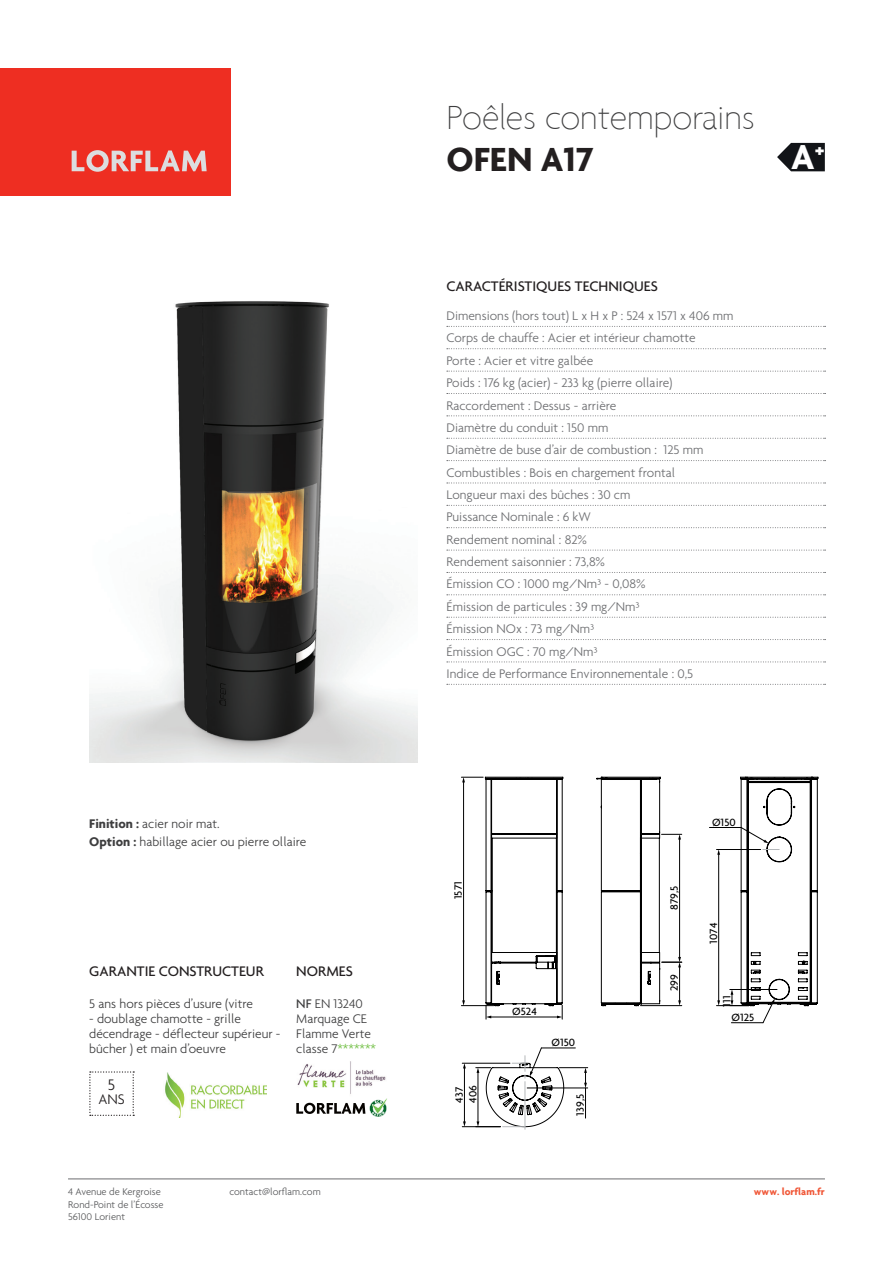
<style>
.page{position:relative;width:893px;height:1263px;background:#fff}
.page>*{position:absolute;margin:0;border:0;box-sizing:border-box;transform-origin:0 0}
.t1{font:700 37.35px "Agenda";color:#fff}
.t2{font:100 36px "Agenda";color:#3e3e3f}
.t3{font:700 36px "Agenda";color:#231f20}
.t4{font:300 16.5px "Agenda";color:#231f20}
.t5{font:500 15px "Agenda";color:#231f20}
.t6{font:300 15px "Agenda";color:#231f20}
.t7{font:300 13.5px/22.4px "Agenda";color:#6c6d70}
.t8{font:300 13.5px/15px "Agenda";color:#3e3e3f}
.t9{font:500 11.4px "Agenda";color:#000}
.t10{font:300 10.5px/12.6px "Agenda";color:#57585a}
.t11{font:700 10.5px "Agenda";color:#f05737}
.s1{font-weight:700}
.s2{font-weight:500}
.s3{color:#71bf44}
</style>
<div class="page">
<hr style="left:68px;top:1178px;width:757px;height:1px;background:#6c6d70">
<div style="left:0;top:68px;width:231px;height:128px;background:#ee2e22"></div>
<svg style="left:72px;top:150px;width:135px;height:22px"></svg>
<svg style="left:447px;top:326px;width:379px;height:1px"></svg>
<svg style="left:447px;top:348px;width:379px;height:1px"></svg>
<svg style="left:447px;top:371px;width:379px;height:1px"></svg>
<svg style="left:447px;top:393px;width:379px;height:1px"></svg>
<svg style="left:447px;top:415px;width:379px;height:1px"></svg>
<svg style="left:447px;top:438px;width:379px;height:1px"></svg>
<svg style="left:447px;top:460px;width:379px;height:1px"></svg>
<svg style="left:447px;top:483px;width:379px;height:1px"></svg>
<svg style="left:447px;top:505px;width:379px;height:1px"></svg>
<svg style="left:447px;top:527px;width:379px;height:1px"></svg>
<svg style="left:447px;top:550px;width:379px;height:1px"></svg>
<svg style="left:447px;top:572px;width:379px;height:1px"></svg>
<svg style="left:447px;top:594px;width:379px;height:1px"></svg>
<svg style="left:447px;top:617px;width:379px;height:1px"></svg>
<svg style="left:447px;top:639px;width:379px;height:1px"></svg>
<svg style="left:447px;top:661px;width:379px;height:1px"></svg>
<svg style="left:447px;top:684px;width:379px;height:1px"></svg>
<svg style="left:89px;top:1071px;width:45px;height:45px"></svg>
<img style="left:297px;top:1061px;width:89px;height:33px">
<img style="left:165px;top:1073px;width:101px;height:44px">
<svg style="left:296px;top:1098px;width:91px;height:19px"></svg>
<img style="left:89px;top:301px;width:328px;height:462px">
<svg style="left:777px;top:143px;width:48px;height:28px"></svg>
<hr style="left:718px;top:854px;width:1px;height:147px;background:#000">
<svg style="left:717px;top:850px;width:3px;height:5px"></svg>
<svg style="left:717px;top:1000px;width:3px;height:5px"></svg>
<hr style="left:716px;top:1005px;width:33px;height:1px;background:#000">
<hr style="left:716px;top:849px;width:45px;height:1px;background:#000">
<hr style="left:709px;top:827px;width:32px;height:1px;background:#000">
<svg style="left:461px;top:777px;width:102px;height:242px"></svg>
<hr style="left:461px;top:1005px;width:33px;height:1px;background:#000">
<svg style="left:730px;top:777px;width:88px;height:246px"></svg>
<hr style="left:730px;top:989px;width:47px;height:1px;background:#000">
<svg style="left:597px;top:777px;width:85px;height:229px"></svg>
<hr style="left:464px;top:1067px;width:1px;height:55px;background:#000">
<svg style="left:463px;top:1121px;width:3px;height:5px"></svg>
<hr style="left:462px;top:1126px;width:38px;height:1px;background:#000">
<hr style="left:462px;top:1063px;width:48px;height:1px;background:#000">
<svg style="left:476px;top:1047px;width:112px;height:82px"></svg>
<hr style="left:527px;top:1088px;width:61px;height:1px;background:#000">
<p class="t8" style="left:89px;top:814px;width:219px;line-height:18px"><span class="s1">Finition :</span> acier noir mat.<br><span class="s1">Option :</span> habillage acier ou pierre ollaire</p>
<p class="t5" style="left:89px;top:962px;width:176px">GARANTIE CONSTRUCTEUR</p>
<p class="t8" style="left:89px;top:995px;width:165px">5 ans hors pièces d’usure (vitre</p>
<p class="t8" style="left:89px;top:1010px;width:193px">- doublage chamotte - grille décendrage - déflecteur supérieur - bûcher ) et main d’oeuvre</p>
<p class="t4" style="left:108px;top:1075px;width:9px">5</p>
<p class="t6" style="left:98px;top:1090px;width:28px">ANS</p>
<p class="t5" style="left:296px;top:962px;width:58px">NORMES</p>
<p class="t8" style="left:296px;top:995px;width:81px"><span class="s2">NF</span> EN 13240<br>Marquage CE<br>Flamme Verte classe 7<span class="s3">*******</span></p>
<h2 class="t2" style="left:446px;top:97px;width:310px">Poêles contemporains</h2>
<h2 class="t3" style="left:446px;top:138px;width:148px">OFEN A17</h2>
<h1 class="t1" style="left:791px;top:134px;width:35px">A<sup>+</sup></h1>
<p class="t5" style="left:446px;top:277px;width:213px">CARACTÉRISTIQUES TECHNIQUES</p>
<p class="t7" style="left:446px;top:304px;width:289px">Dimensions (hors tout) L x H x P : 524 x 1571 x 406 mm Corps de chauffe : Acier et intérieur chamotte<br>Porte : Acier et vitre galbée<br>Poids : 176 kg (acier) - 233 kg (pierre ollaire)<br>Raccordement : Dessus - arrière<br>Diamètre du conduit : 150 mm<br>Diamètre de buse d’air de combustion : 125 mm Combustibles : Bois en chargement frontal<br>Longueur maxi des bûches : 30 cm<br>Puissance Nominale : 6 kW<br>Rendement nominal : 82%<br>Rendement saisonnier : 73,8%<br>Émission CO : 1000 mg/Nm³ - 0,08%<br>Émission de particules : 39 mg/Nm³<br>Émission NOx : 73 mg/Nm³<br>Émission OGC : 70 mg/Nm³<br>Indice de Performance Environnementale : 0,5</p>
<p class="t9" style="left:451px;top:899px;width:19px;rotate:-90deg">1571</p>
<p class="t9" style="left:466px;top:1103px;width:19px;rotate:-90deg">406</p>
<p class="t9" style="left:452px;top:1103px;width:17px;rotate:-90deg">437</p>
<p class="t9" style="left:512px;top:1005px;width:26px">Ø524</p>
<p class="t9" style="left:551px;top:1036px;width:25px">Ø150</p>
<p class="t9" style="left:573px;top:1115px;width:23px;rotate:-90deg">139,5</p>
<p class="t9" style="left:667px;top:909px;width:26px;rotate:-90deg">879,5</p>
<p class="t9" style="left:667px;top:991px;width:18px;rotate:-90deg">299</p>
<p class="t9" style="left:712px;top:815px;width:25px">Ø150</p>
<p class="t9" style="left:706px;top:943px;width:22px;rotate:-90deg">1074</p>
<p class="t9" style="left:720px;top:1006px;width:13px;rotate:-90deg">111</p>
<p class="t9" style="left:731px;top:1010px;width:24px">Ø125</p>
<p class="t10" style="left:68px;top:1185px;width:97px">4 Avenue de Kergroise<br>Rond-Point de l’Écosse<br>56100 Lorient</p>
<p class="t10" style="left:230px;top:1185px;width:93px">contact@lorflam.com</p>
<p class="t11" style="left:754px;top:1185px;width:72px">www. lorflam.fr</p>
</div>
